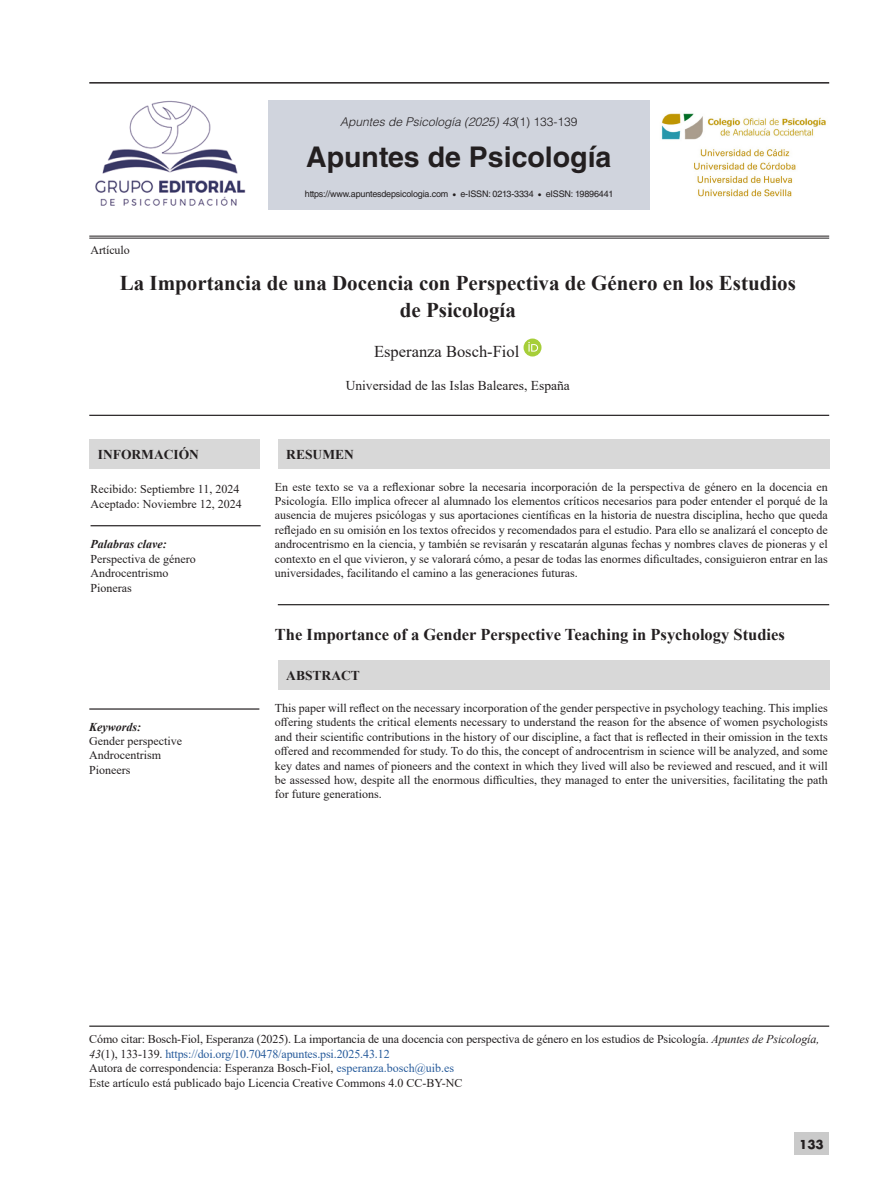
<style>
.page{position:relative;width:893px;height:1191px;background:#fff}
.page>*{position:absolute;margin:0;border:0;box-sizing:border-box;transform-origin:0 0}
.t1{font:700 28.5px "Helvetica LT Std";color:#231f20}
.TITULO_ARTICULO_verd{font:700 21px/27px "Times New Roman";color:#231f20;text-align:center}
.TITULO_ARTICULO_gris{font:700 16.5px "Times New Roman";color:#231f20}
.Filiacion{font:16.5px "Times New Roman";color:#231f20}
.Filiacion-2{font:13.5px "Times New Roman";color:#231f20}
.TITULO_ARTICULO_verd-2{font:700 13.5px "Times New Roman";color:#231f20}
.Abstract___Resumen{font:12px/14.4px "Times New Roman";color:#231f20;text-align:justify}
.portada_regular{font:12px/14.4px "Times New Roman";color:#231f20}
.t2{font:italic 300 12px "Helvetica LT Std";color:#231f20}
.t3{font:700 12px "Futura Std";color:#231f20}
.cuerpo_tablas{font:9px "Helvetica LT Std";letter-spacing:-.02em;color:#231f20}
.s1{font-style:normal}
.s2{font-weight:700;font-style:italic}
.s3{font-style:italic}
.s4{color:#275b9b}
</style>
<div class="page">
<div style="left:794px;top:1132px;width:35px;height:22px;background:#cacaca"></div>
<hr style="left:89px;top:415px;width:740px;height:1px;background:#231f20">
<hr style="left:89px;top:236px;width:740px;height:1px;background:#231f20">
<hr style="left:89px;top:238px;width:740px;height:1px;background:#231f20">
<hr style="left:89px;top:82px;width:740px;height:2px;background:#231f20">
<img style="left:95px;top:100px;width:151px;height:106px">
<div style="left:89px;top:439px;width:170px;height:30px;background:#d8d8d8"></div>
<div style="left:278px;top:660px;width:551px;height:30px;background:#d8d8d8"></div>
<div style="left:278px;top:439px;width:551px;height:30px;background:#d8d8d8"></div>
<hr style="left:89px;top:1025px;width:740px;height:1px;background:#231f20">
<hr style="left:91px;top:525px;width:170px;height:1px;background:#231f20">
<hr style="left:89px;top:708px;width:170px;height:1px;background:#231f20">
<hr style="left:278px;top:604px;width:551px;height:1px;background:#231f20">
<div style="left:268px;top:100px;width:382px;height:109px;background:#d0d4dd"></div>
<svg style="left:524px;top:338px;width:17px;height:18px"></svg>
<img style="left:661px;top:113px;width:165px;height:84px">
<p class="portada_regular" style="left:91px;top:243px;width:41px">Artículo</p>
<p class="t2" style="left:340px;top:115px;width:239px">Apuntes de Psicología (2025) 43<span class="s1">(1) 133-139</span></p>
<p class="t1" style="left:306px;top:139px;width:307px">Apuntes de Psicología</p>
<p class="cuerpo_tablas" style="left:305px;top:188px;width:310px">https://www.apuntesdepsicologia.com • e-ISSN: 0213-3334 • eISSN: 19896441</p>
<p class="TITULO_ARTICULO_verd" style="left:120px;top:269px;width:678px">La Importancia de una Docencia con Perspectiva de Género en los Estudios de Psicología</p>
<p class="Filiacion" style="left:374px;top:339px;width:147px">Esperanza Bosch-Fiol</p>
<p class="Filiacion-2" style="left:346px;top:376px;width:226px">Universidad de las Islas Baleares, España</p>
<p class="TITULO_ARTICULO_verd-2" style="left:98px;top:444px;width:103px">INFORMACIÓN</p>
<p class="portada_regular" style="left:91px;top:481px;width:153px">Recibido: Septiembre 11, 2024<br>Aceptado: Noviembre 12, 2024</p>
<p class="portada_regular" style="left:91px;top:537px;width:107px"><span class="s2">Palabras clave:<br></span>Perspectiva de género<br>Androcentrismo<br>Pioneras</p>
<p class="portada_regular" style="left:89px;top:719px;width:94px"><span class="s2">Keywords:<br></span>Gender perspective<br>Androcentrism<br>Pioneers</p>
<p class="TITULO_ARTICULO_verd-2" style="left:286px;top:444px;width:69px">RESUMEN</p>
<p class="Abstract___Resumen" style="left:275px;top:479px;width:554px">En este texto se va a reflexionar sobre la necesaria incorporación de la perspectiva de género en la docencia en Psicología. Ello implica ofrecer al alumnado los elementos críticos necesarios para poder entender el porqué de la ausencia de mujeres psicólogas y sus aportaciones científicas en la historia de nuestra disciplina, hecho que queda reflejado en su omisión en los textos ofrecidos y recomendados para el estudio. Para ello se analizará el concepto de androcentrismo en la ciencia, y también se revisarán y rescatarán algunas fechas y nombres claves de pioneras y el contexto en el que vivieron, y se valorará cómo, a pesar de todas las enormes dificultades, consiguieron entrar en las universidades, facilitando el camino a las generaciones futuras.</p>
<p class="TITULO_ARTICULO_gris" style="left:275px;top:622px;width:511px">The Importance of a Gender Perspective Teaching in Psychology Studies</p>
<p class="TITULO_ARTICULO_verd-2" style="left:286px;top:665px;width:75px">ABSTRACT</p>
<p class="Abstract___Resumen" style="left:275px;top:700px;width:554px">This paper will reflect on the necessary incorporation of the gender perspective in psychology teaching. This implies offering students the critical elements necessary to understand the reason for the absence of women psychologists and their scientific contributions in the history of our discipline, a fact that is reflected in their omission in the texts offered and recommended for study. To do this, the concept of androcentrism in science will be analyzed, and some key dates and names of pioneers and the context in which they lived will also be reviewed and rescued, and it will be assessed how, despite all the enormous difficulties, they managed to enter the universities, facilitating the path for future generations.</p>
<p class="portada_regular" style="left:89px;top:1031px;width:732px">Cómo citar: Bosch-Fiol, Esperanza (2025). La importancia de una docencia con perspectiva de género en los estudios de Psicología. <span class="s3">Apuntes de Psicología, 43</span>(1), 133-139. <span class="s4">https://doi.org/10.70478/apuntes.psi.2025.43.12<br></span>Autora de correspondencia: Esperanza Bosch-Fiol, <span class="s4">esperanza.bosch@uib.es<br></span>Este artículo está publicado bajo Licencia Creative Commons 4.0 CC-BY-NC</p>
<p class="t3" style="left:799px;top:1136px;width:26px">133</p>
</div>
